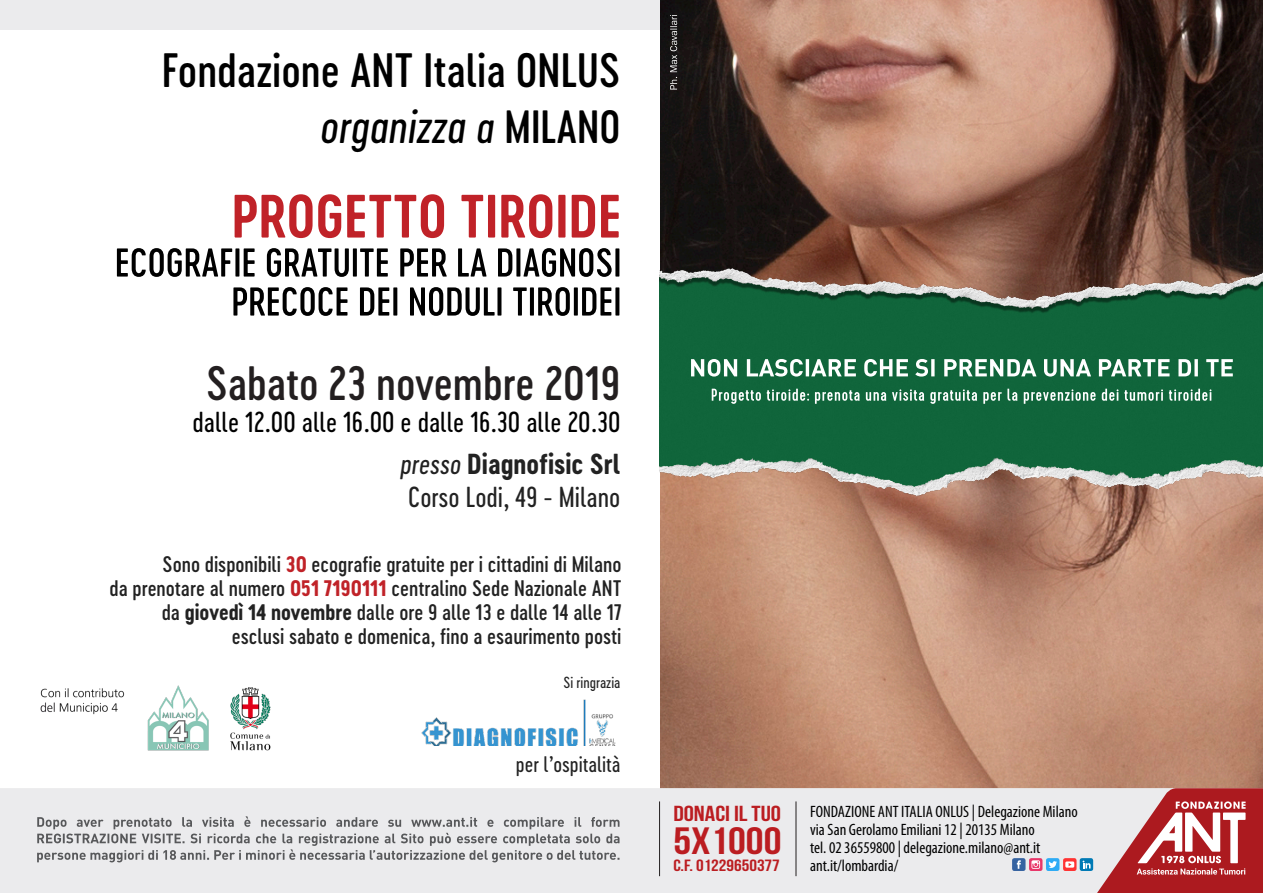
<style>
.page{position:relative;width:1263px;height:893px;background:#fff}
.page>*{position:absolute;margin:0;border:0;box-sizing:border-box;transform-origin:0 0}
.t1{font:45px "Cervo Neue Medium Neue";color:#000}
.t2{font:45px "Cervo Neue Medium Neue";color:#231f20}
.t3{font:italic 45px "Cervo Neue Regular Neue";color:#000}
.t4{font:38.1px "Bebas Neue";color:#bb1d21;scale:1.18 1}
.t5{font:27px "Cervo Neue Regular Neue";color:#000}
.t6{font:27px "Cervo Neue Bold Neue";color:#222}
.t7{font:27px "Cervo Neue Regular Neue";color:#222}
.t8{font:21.75px "Bebas Neue";color:#bb1d21;scale:1.18 1}
.t9{font:21px "Cervo Neue Medium Neue";color:#222}
.t10{font:21px "Cervo Neue Regular Neue";color:#222}
.t11{font:condensed 16.5px "Myriad Pro";color:#000}
.t12{font:16.35px "Bebas Neue";color:#bb1d21;scale:1.18 1}
.t13{font:15px "Cervo Neue Regular Neue";color:#222}
.s1{font-size:43.5px}
.s2{font-family:"Cervo Neue Medium Neue";font-style:normal;font-size:43.5px}
.s3{font-family:"Cervo Neue Regular Neue";font-style:italic}
.s4{font-family:"Cervo Neue Bold Neue";color:#c02228}
.s5{font-family:"Cervo Neue Bold Neue"}
</style>
<div class="page">
<img style="left:660px;top:0;width:603px;height:788px">
<img style="left:659px;top:220px;width:604px;height:304px">
<svg style="left:670px;top:15px;width:7px;height:75px"></svg>
<svg style="left:712px;top:389px;width:499px;height:15px;background:#4e8c6d"></svg>
<svg style="left:691px;top:359px;width:542px;height:18px"></svg>
<div style="left:0;top:0;width:659px;height:30px;background:#ebebed"></div>
<div style="left:0;top:788px;width:1082px;height:105px;background:#ebebed"></div>
<svg style="left:233px;top:287px;width:386px;height:29px"></svg>
<svg style="left:117px;top:248px;width:502px;height:29px"></svg>
<svg style="left:235px;top:194px;width:384px;height:44px"></svg>
<hr style="left:795px;top:801px;width:1px;height:75px;background:#231f20">
<hr style="left:659px;top:801px;width:1px;height:75px;background:#231f20">
<svg style="left:37px;top:816px;width:582px;height:46px;background:#cacacc"></svg>
<img style="left:40px;top:685px;width:231px;height:66px">
<div style="left:1063px;top:858px;width:13px;height:13px;background:#f33;border-radius:2px"></div>
<div style="left:1046px;top:858px;width:13px;height:13px;background:#2eabf5;border-radius:2px"></div>
<div style="left:1029px;top:858px;width:13px;height:13px;background:#e83669;border-radius:2px"></div>
<div style="left:1012px;top:858px;width:13px;height:13px;background:#3663a1;border-radius:2px"></div>
<div style="left:1080px;top:858px;width:13px;height:13px;background:#007ab5;border-radius:2px"></div>
<svg style="left:1048px;top:861px;width:9px;height:7px"></svg>
<svg style="left:1065px;top:861px;width:9px;height:7px"></svg>
<svg style="left:1017px;top:860px;width:4px;height:9px"></svg>
<svg style="left:1031px;top:860px;width:9px;height:9px"></svg>
<svg style="left:1082px;top:788px;width:181px;height:105px;background:#c9777a"></svg>
<img style="left:421px;top:699px;width:195px;height:47px">
<p class="t1" style="left:162px;top:41px;width:460px">Fondazione ANT Italia ONLUS</p>
<p class="t3" style="left:321px;top:96px;width:301px">organizza <span class="s1">a</span> <span class="s2">MILANO</span></p>
<p class="t2" style="left:206px;top:354px;width:416px">Sabato 23 novembre 2019</p>
<p class="t5" style="left:193px;top:404px;width:429px">dalle 12.00 alle 16.00 e dalle 16.30 alle 20.30</p>
<p class="t6" style="left:401px;top:445px;width:221px"><span class="s3">presso</span> Diagnofisic Srl</p>
<p class="t7" style="left:408px;top:479px;width:214px">Corso Lodi, 49 - Milano</p>
<p class="t9" style="left:163px;top:550px;width:460px">Sono disponibili <span class="s4">30</span> ecografie gratuite per i cittadini di Milano</p>
<p class="t9" style="left:110px;top:574px;width:513px">da prenotare al numero <span class="s4">051 7190111</span> centralino Sede Nazionale ANT</p>
<p class="t9" style="left:162px;top:598px;width:461px">da <span class="s5">giovedì 14 novembre</span> dalle ore 9 alle 13 e dalle 14 alle 17</p>
<p class="t9" style="left:232px;top:622px;width:391px">esclusi sabato e domenica, fino a esaurimento posti</p>
<p class="t13" style="left:563px;top:673px;width:59px">Si ringrazia</p>
<p class="t10" style="left:516px;top:750px;width:106px">per l’ospitalità</p>
<p class="t8" style="left:673px;top:802px;width:93px">DONACI IL TUO</p>
<p class="t4" style="left:673px;top:820px;width:93px">5X1000</p>
<p class="t12" style="left:673px;top:857px;width:92px">C.F. 01229650377</p>
<p class="t11" style="left:810px;top:801px;width:269px">FONDAZIONE ANT ITALIA ONLUS | Delegazione Milano</p>
<p class="t11" style="left:810px;top:819px;width:226px">via San Gerolamo Emiliani 12 | 20135 Milano</p>
<p class="t11" style="left:810px;top:837px;width:232px">tel. 02 36559800 | delegazione.milano@ant.it</p>
<p class="t11" style="left:810px;top:855px;width:90px">ant.it/lombardia/</p>
</div>
